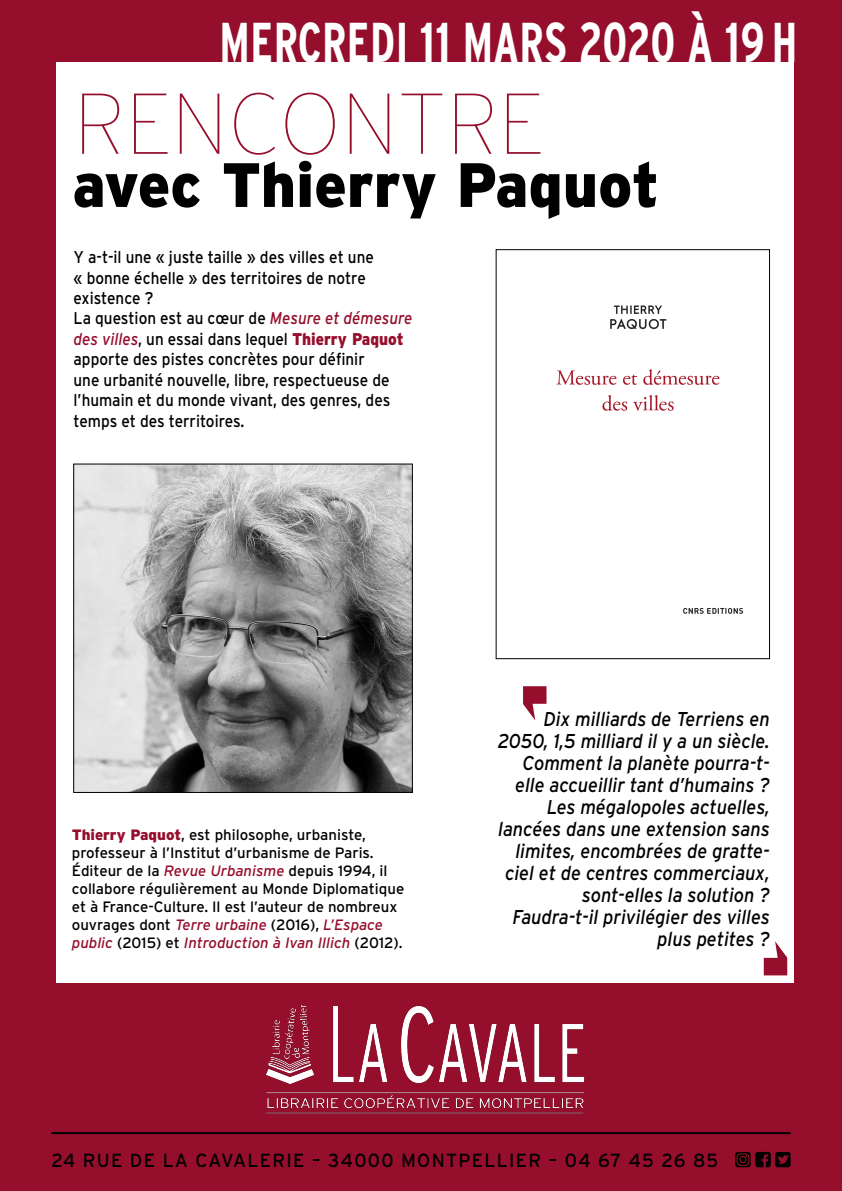
<style>
.page{position:relative;width:842px;height:1191px;background:#950e2c}
.page>*{position:absolute;margin:0;border:0;box-sizing:border-box;transform-origin:0 0}
.t1{font:100 86px "Interstate";color:#950e2c}
.t2{font:900 62.4px "Interstate";color:#000;scale:.96 1}
.t3{font:700 condensed 56px "Interstate";letter-spacing:.01em;color:#fff;scale:.85 1}
.t4{font:italic 20px/22px "Interstate";color:#000;text-align:right;scale:.91 1}
.t5{font:19px "Interstate";letter-spacing:.07em;color:#000}
.t6{font:17px/20.4px "Interstate";color:#000;scale:.9 1}
.t7{font:15px/18px "Interstate";color:#000}
.s1{font-style:italic;color:#950e2c}
.s2{font-weight:900;color:#950e2c}
</style>
<div class="page">
<div style="left:57px;top:62px;width:737px;height:920px;background:#fff"></div>
<img style="left:266px;top:1004px;width:319px;height:110px">
<hr style="left:51px;top:1132px;width:740px;height:2px;background:#000">
<svg style="left:755px;top:1152px;width:36px;height:15px"></svg>
<svg style="left:735px;top:1151px;width:16px;height:16px"></svg>
<svg style="left:736px;top:1153px;width:13px;height:12px"></svg>
<svg style="left:523px;top:686px;width:24px;height:34px"></svg>
<svg style="left:763px;top:941px;width:24px;height:34px"></svg>
<img style="left:556px;top:305px;width:188px;height:309px">
<div style="left:496px;top:249px;width:274px;height:410px;border:1px solid #000"></div>
<img style="left:76px;top:466px;width:334px;height:324px">
<h3 class="t3" style="left:220px;top:11px;width:681px">MERCREDI 11 MARS 2020 À 19 H</h3>
<h1 class="t1" style="left:74px;top:78px;width:472px">RENCONTRE</h1>
<h2 class="t2" style="left:72px;top:149px;width:613px">avec Thierry Paquot</h2>
<p class="t6" style="left:74px;top:247px;width:378px">Y a-t-il une « juste taille » des villes et une<br>« bonne échelle » des territoires de notre existence ?<br>La question est au cœur de <span class="s1">Mesure et démesure des villes</span>, un essai dans lequel <span class="s2">Thierry Paquot </span>apporte des pistes concrètes pour définir<br>une urbanité nouvelle, libre, respectueuse de l’humain et du monde vivant, des genres, des temps et des territoires.</p>
<p class="t7" style="left:72px;top:826px;width:334px"><span class="s2">Thierry Paquot</span>, est philosophe, urbaniste, professeur à l’Institut d’urbanisme de Paris.<br>Éditeur de la <span class="s1">Revue Urbanisme</span> depuis 1994, il collabore régulièrement au Monde Diplomatique et à France-Culture. Il est l’auteur de nombreux ouvrages dont <span class="s1">Terre urbaine</span> (2016), <span class="s1">L’Espace public</span> (2015) et <span class="s1">Introduction à Ivan Illich</span> (2012).</p>
<p class="t4" style="left:498px;top:708px;width:300px">Dix milliards de Terriens en<br>2050, 1,5 milliard il y a un siècle.<br>Comment la planète pourra-t&shy;elle accueillir tant d’humains ?<br>Les mégalopoles actuelles, lancées dans une extension sans limites, encombrées de gratte&shy;ciel et de centres commerciaux, sont-elles la solution ?<br>Faudra-t-il privilégier des villes plus petites ?</p>
<p class="t5" style="left:51px;top:1150px;width:668px">24 RUE DE LA CAVALERIE – 34000 MONTPELLIER – 04 67 45 26 85</p>
</div>
